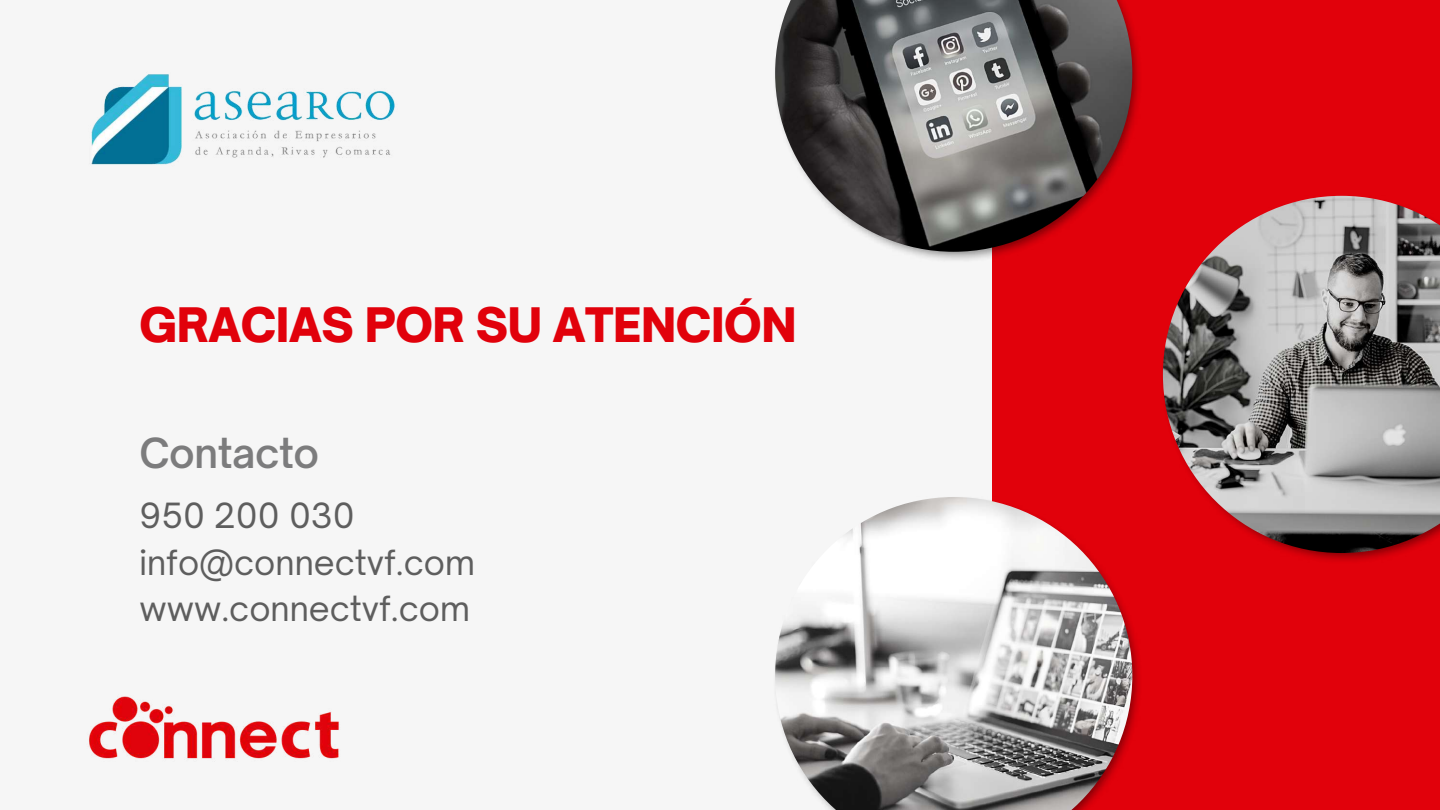
<style>
.page{position:relative;width:1440px;height:810px;background:#e1010b}
.page>*{position:absolute;margin:0;border:0;box-sizing:border-box;transform-origin:0 0}
.t1{font:900 45.5px "Open Sauce One";letter-spacing:-.01em;color:#e1010b}
.t2{font:600 39.6px "Open Sauce One";letter-spacing:-.01em;color:#7c7c7d}
.t3{font:33.3px/46.5px "Open Sauce One";color:#5e5e5e}
</style>
<div class="page">
<div style="left:0;top:0;width:991px;height:810px;background:#f6f6f6"></div>
<img style="left:906px;top:29px;width:233px;height:233px">
<img style="left:775px;top:0;width:357px;height:252px">
<img style="left:1162px;top:195px;width:234px;height:366px">
<img style="left:1163px;top:196px;width:277px;height:357px">
<img style="left:991px;top:496px;width:148px;height:233px">
<img style="left:775px;top:497px;width:357px;height:313px">
<img style="left:89px;top:696px;width:250px;height:63px">
<img style="left:91px;top:74px;width:304px;height:91px">
<h1 class="t1" style="left:140px;top:297px;width:659px">GRACIAS POR SU ATENCIÓN</h1>
<p class="t2" style="left:140px;top:428px;width:181px">Contacto</p>
<p class="t3" style="left:140px;top:492px;width:337px">950 200 030 info@connectvf.com www.connectvf.com</p>
</div>
